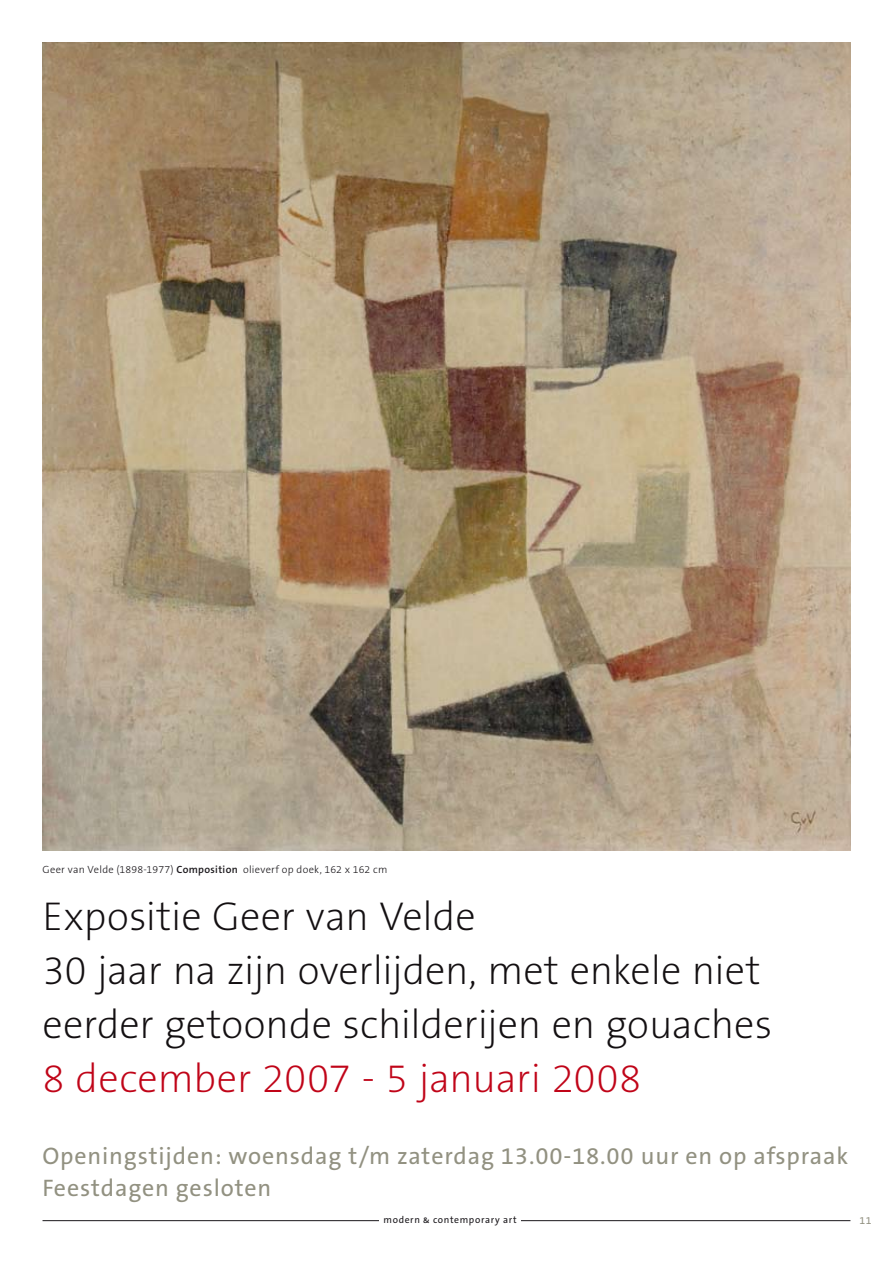
<style>
.page{position:relative;width:893px;height:1263px;background:#fff}
.page>*{position:absolute;margin:0;border:0;box-sizing:border-box;transform-origin:0 0}
.t1{font:200 40.5px/54px "The Sans B2";letter-spacing:-.005em;color:#130f11}
.t2{font:200 40.5px "The Sans B2";color:#c00418}
.t3{font:24px/31.5px "The Sans B5 Plain";letter-spacing:.035em;color:#929181}
.t4{font:300 10.5px "The Sans B3";letter-spacing:.025em;color:#1a171b}
.t5{font:10.5px "The Sans B5 Plain";color:#929181}
.t6{font:9.75px "The Sans B5 Plain";letter-spacing:.065em;color:#1a171b}
.s1{font-family:"The Sans B6";font-weight:600}
.s2{font-family:"The Sans Caps"}
</style>
<div class="page">
<hr style="left:43px;top:1220px;width:807px;height:1px;background:#1a171b">
<div style="left:379px;top:1216px;width:142px;height:14px;background:#fff"></div>
<img style="left:43px;top:43px;width:807px;height:807px">
<p class="t4" style="left:43px;top:864px;width:346px">Geer van Velde (1898-1977) <span class="s1">Composition</span> olieverf op doek, 162 x 162 cm</p>
<p class="t1" style="left:43px;top:891px;width:731px">Expositie Geer van Velde<br>30 jaar na zijn overlijden, met enkele niet eerder getoonde schilderijen en gouaches</p>
<p class="t2" style="left:43px;top:1057px;width:600px">8 december 2007 - 5 januari 2008</p>
<p class="t3" style="left:43px;top:1141px;width:807px">Openingstijden: woensdag t/m zaterdag 13.00-18.00 uur en op afspraak<br>Feestdagen gesloten</p>
<p class="t6" style="left:383px;top:1214px;width:135px">modern <span class="s2">&amp;</span> contemporary art</p>
<p class="t5" style="left:860px;top:1214px;width:14px">11</p>
</div>
